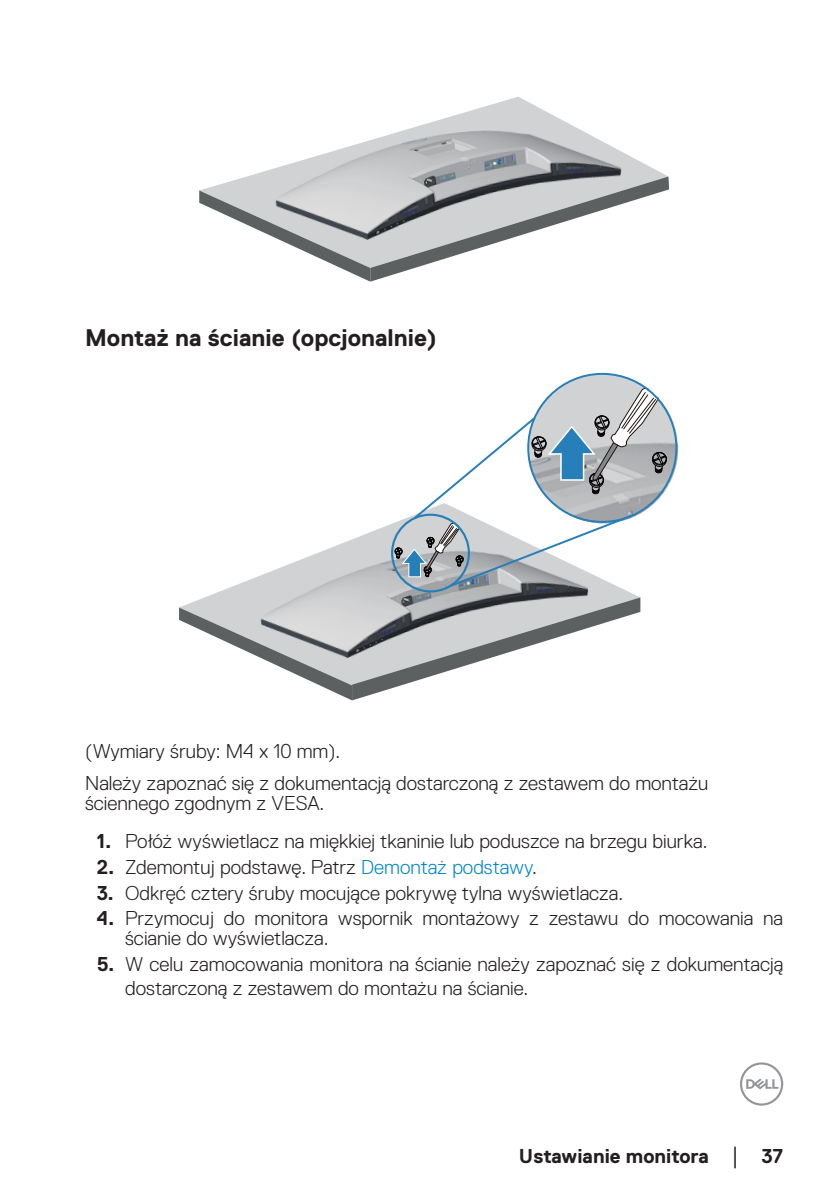
<style>
.page{position:relative;width:840px;height:1191px;background:#fff}
.page>*{position:absolute;margin:0;border:0;box-sizing:border-box;transform-origin:0 0}
.Head2{font:700 24px "Dell Replica";color:#231f20}
.text{font:300 20px/20px "Dell Replica";color:#231f20}
.t1{font:700 20px "Dell Replica";color:#231f20}
.s1{font-weight:700}
.s2{color:#0087cb}
.s3{font-family:"Times New Roman";font-weight:400;font-size:18px}
</style>
<div class="page">
<svg style="left:740px;top:1062px;width:42px;height:43px"></svg>
<svg style="left:249px;top:97px;width:418px;height:79px"></svg>
<svg style="left:199px;top:176px;width:469px;height:106px"></svg>
<img style="left:266px;top:111px;width:369px;height:143px">
<svg style="left:206px;top:522px;width:433px;height:75px"></svg>
<svg style="left:179px;top:597px;width:461px;height:103px"></svg>
<img style="left:252px;top:531px;width:349px;height:140px">
<svg style="left:395px;top:373px;width:282px;height:215px"></svg>
<p class="Head2" style="left:85px;top:324px;width:353px">Montaż na ścianie (opcjonalnie)</p>
<p class="text" style="left:85px;top:741px;width:256px">(Wymiary śruby: M4 x 10 mm).</p>
<p class="text" style="left:85px;top:773px;width:624px">Należy zapoznać się z dokumentacją dostarczoną z zestawem do montażu ściennego zgodnym z VESA.</p>
<p class="text" style="left:97px;top:831px;width:612px"><span class="s1">1.</span> Połóż wyświetlacz na miękkiej tkaninie lub poduszce na brzegu biurka.</p>
<p class="text" style="left:97px;top:857px;width:441px"><span class="s1">2.</span> Zdemontuj podstawę. Patrz <span class="s2">Demontaż podstawy</span>.</p>
<p class="text" style="left:97px;top:882px;width:527px"><span class="s1">3.</span> Odkręć cztery śruby mocujące pokrywę tylna wyświetlacza.</p>
<p class="text" style="left:125px;top:908px;width:659px;text-indent:-28px"><span class="s1">4.</span> Przymocuj do monitora wspornik montażowy z zestawu do mocowania na ścianie do wyświetlacza.</p>
<p class="text" style="left:125px;top:952px;width:659px;line-height:24px;text-indent:-28px"><span class="s1">5.</span> W celu zamocowania monitora na ścianie należy zapoznać się z dokumentacją dostarczoną z zestawem do montażu na ścianie.</p>
<p class="t1" style="left:518px;top:1144px;width:265px">Ustawianie monitora <span class="s3">│</span> 37</p>
</div>
